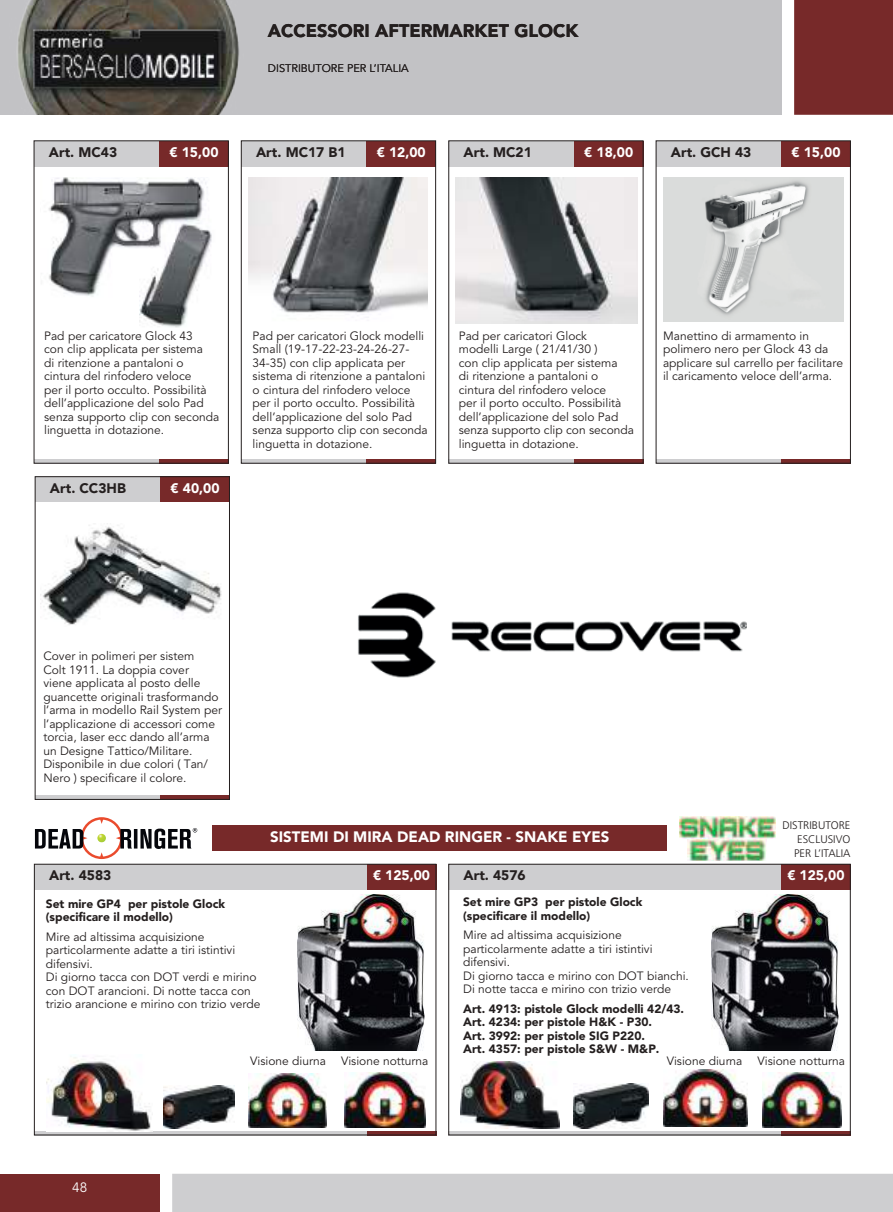
<style>
.page{position:relative;width:893px;height:1212px;background:#fff}
.page>*{position:absolute;margin:0;border:0;box-sizing:border-box;transform-origin:0 0}
.t1{font:900 18px "Avenir LT Std";color:#241f1f}
.t2{font:900 15px "Avenir LT Std";color:#fff}
.t3{font:900 13.8px "Avenir LT Std";color:#241f1f}
.t4{font:900 13.8px "Avenir LT Std";color:#fff}
.t5{font:13.5px "Avenir LT Std";color:#fff}
.t6{font:12px/13.5px "Avenir LT Std";color:#241f1f}
.t7{font:900 12px/13.5px "Avenir LT Std";color:#241f1f}
.t8{font:300 10.95px/13.8px "Frutiger LT Std";color:#241f1f;text-align:justify}
.t9{font:10.95px "Avenir LT Std";color:#241f1f}
</style>
<div class="page">
<div style="left:0;top:0;width:781px;height:115px;background:#c2c2c5"></div>
<div style="left:0;top:1174px;width:159px;height:38px;background:#772929"></div>
<div style="left:794px;top:0;width:99px;height:115px;background:#772929"></div>
<img style="left:18px;top:0;width:221px;height:115px">
<div style="left:172px;top:1174px;width:721px;height:38px;background:#ceced0"></div>
<div style="left:34px;top:141px;width:125px;height:25px;background:#ceced0"></div>
<hr style="left:34px;top:459px;width:125px;height:4px;background:#ceced0">
<hr style="left:159px;top:459px;width:70px;height:4px;background:#772929">
<div style="left:159px;top:141px;width:70px;height:25px;background:#772929"></div>
<div style="left:34px;top:141px;width:195px;height:322px;border:1px solid #241f1f"></div>
<div style="left:34px;top:864px;width:333px;height:26px;background:#ceced0"></div>
<svg style="left:36px;top:1131px;width:331px;height:2px"></svg>
<hr style="left:367px;top:1131px;width:69px;height:4px;background:#772929">
<div style="left:367px;top:864px;width:69px;height:26px;background:#772929"></div>
<div style="left:34px;top:864px;width:402px;height:271px;border:1px solid #241f1f"></div>
<div style="left:448px;top:864px;width:333px;height:26px;background:#ceced0"></div>
<hr style="left:448px;top:1131px;width:333px;height:4px;background:#ceced0">
<hr style="left:781px;top:1131px;width:69px;height:4px;background:#772929">
<div style="left:781px;top:864px;width:69px;height:26px;background:#772929"></div>
<div style="left:448px;top:864px;width:402px;height:271px;border:1px solid #241f1f"></div>
<div style="left:241px;top:141px;width:126px;height:25px;background:#ceced0"></div>
<hr style="left:241px;top:459px;width:126px;height:4px;background:#ceced0">
<hr style="left:367px;top:459px;width:69px;height:4px;background:#772929">
<div style="left:367px;top:141px;width:69px;height:25px;background:#772929"></div>
<div style="left:241px;top:141px;width:195px;height:322px;border:1px solid #241f1f"></div>
<div style="left:35px;top:476px;width:126px;height:26px;background:#ceced0"></div>
<hr style="left:35px;top:795px;width:126px;height:4px;background:#ceced0">
<hr style="left:161px;top:795px;width:69px;height:4px;background:#772929">
<div style="left:161px;top:476px;width:69px;height:26px;background:#772929"></div>
<div style="left:35px;top:476px;width:195px;height:323px;border:1px solid #241f1f"></div>
<div style="left:449px;top:141px;width:125px;height:25px;background:#ceced0"></div>
<svg style="left:449px;top:459px;width:125px;height:4px"></svg>
<svg style="left:574px;top:459px;width:69px;height:4px"></svg>
<div style="left:574px;top:141px;width:69px;height:25px;background:#772929"></div>
<div style="left:656px;top:141px;width:125px;height:25px;background:#ceced0"></div>
<svg style="left:656px;top:459px;width:125px;height:4px"></svg>
<svg style="left:781px;top:459px;width:69px;height:4px"></svg>
<div style="left:781px;top:141px;width:69px;height:25px;background:#772929"></div>
<div style="left:213px;top:825px;width:454px;height:26px;background:#772929"></div>
<img style="left:664px;top:177px;width:180px;height:144px">
<img style="left:48px;top:177px;width:160px;height:120px">
<img style="left:140px;top:219px;width:72px;height:109px">
<img style="left:249px;top:177px;width:178px;height:141px">
<img style="left:456px;top:177px;width:181px;height:146px">
<img style="left:40px;top:523px;width:182px;height:102px">
<img style="left:46px;top:1056px;width:105px;height:75px">
<img style="left:163px;top:1085px;width:71px;height:43px">
<img style="left:248px;top:1074px;width:79px;height:53px">
<img style="left:344px;top:1073px;width:81px;height:54px">
<img style="left:298px;top:895px;width:127px;height:155px">
<img style="left:461px;top:1061px;width:98px;height:67px">
<img style="left:574px;top:1083px;width:75px;height:45px">
<img style="left:762px;top:1073px;width:80px;height:54px">
<img style="left:663px;top:1069px;width:84px;height:58px">
<img style="left:711px;top:894px;width:128px;height:156px">
<img style="left:679px;top:817px;width:96px;height:22px">
<img style="left:688px;top:839px;width:79px;height:22px">
<svg style="left:35px;top:817px;width:162px;height:42px"></svg>
<img style="left:358px;top:592px;width:389px;height:86px">
<p class="t3" style="left:49px;top:146px;width:70px">Art. MC43</p>
<h1 class="t1" style="left:268px;top:23px;width:312px">ACCESSORI AFTERMARKET GLOCK</h1>
<p class="t9" style="left:268px;top:64px;width:142px">DISTRIBUTORE PER L’ITALIA</p>
<p class="t4" style="left:170px;top:146px;width:50px">€ 15,00</p>
<p class="t3" style="left:463px;top:146px;width:70px">Art. MC21</p>
<p class="t3" style="left:671px;top:146px;width:82px">Art. GCH 43</p>
<p class="t3" style="left:256px;top:146px;width:91px">Art. MC17 B1</p>
<p class="t4" style="left:377px;top:146px;width:50px">€ 12,00</p>
<p class="t4" style="left:584px;top:146px;width:50px">€ 18,00</p>
<p class="t4" style="left:791px;top:146px;width:50px">€ 15,00</p>
<p class="t6" style="left:44px;top:330px;width:177px">Pad per caricatore Glock 43<br>con clip applicata per sistema<br>di ritenzione a pantaloni o cintura del rinfodero veloce<br>per il porto occulto. Possibilità dell’applicazione del solo Pad senza supporto clip con seconda linguetta in dotazione.</p>
<p class="t6" style="left:253px;top:330px;width:177px">Pad per caricatori Glock modelli<br>Small (19-17-22-23-24-26-27-<br>34-35) con clip applicata per sistema di ritenzione a pantaloni o cintura del rinfodero veloce per il porto occulto. Possibilità dell’applicazione del solo Pad senza supporto clip con seconda linguetta in dotazione.</p>
<p class="t6" style="left:459px;top:330px;width:177px">Pad per caricatori Glock<br>modelli Large ( 21/41/30 )<br>con clip applicata per sistema<br>di ritenzione a pantaloni o cintura del rinfodero veloce<br>per il porto occulto. Possibilità dell’applicazione del solo Pad senza supporto clip con seconda linguetta in dotazione.</p>
<p class="t6" style="left:663px;top:330px;width:181px">Manettino di armamento in polimero nero per Glock 43 da applicare sul carrello per facilitare il caricamento veloce dell’arma.</p>
<p class="t3" style="left:50px;top:482px;width:77px">Art. CC3HB</p>
<p class="t4" style="left:171px;top:482px;width:50px">€ 40,00</p>
<p class="t6" style="left:43px;top:651px;width:180px">Cover in polimeri per sistem<br>Colt 1911. La doppia cover<br>viene applicata al posto delle guancette originali trasformando l’arma in modello Rail System per l’applicazione di accessori come torcia, laser ecc dando all’arma un Designe Tattico/Militare.<br>Disponibile in due colori ( Tan/<br>Nero ) specificare il colore.</p>
<p class="t2" style="left:270px;top:830px;width:341px">SISTEMI DI MIRA DEAD RINGER - SNAKE EYES</p>
<p class="t8" style="left:794px;top:818px;width:58px;text-indent:-12px">DISTRIBUTORE ESCLUSIVO PER L’ITALIA</p>
<p class="t3" style="left:49px;top:869px;width:64px">Art. 4583</p>
<p class="t3" style="left:463px;top:869px;width:64px">Art. 4576</p>
<p class="t4" style="left:373px;top:869px;width:59px">€ 125,00</p>
<p class="t4" style="left:787px;top:869px;width:59px">€ 125,00</p>
<p class="t7" style="left:463px;top:896px;width:181px">Set mire GP3 per pistole Glock (specificare il modello)</p>
<p class="t6" style="left:463px;top:930px;width:227px">Mire ad altissima acquisizione particolarmente adatte a tiri istintivi difensivi.<br>Di giorno tacca e mirino con DOT bianchi.<br>Di notte tacca e mirino con trizio verde</p>
<p class="t7" style="left:463px;top:1003px;width:223px">Art. 4913: pistole Glock modelli 42/43.<br>Art. 4234: per pistole H&amp;K - P30.<br>Art. 3992: per pistole SIG P220.<br>Art. 4357: per pistole S&amp;W - M&amp;P.</p>
<p class="t7" style="left:46px;top:898px;width:181px">Set mire GP4 per pistole Glock (specificare il modello)</p>
<p class="t6" style="left:46px;top:931px;width:216px">Mire ad altissima acquisizione particolarmente adatte a tiri istintivi difensivi.<br>Di giorno tacca con DOT verdi e mirino con DOT arancioni. Di notte tacca con trizio arancione e mirino con trizio verde</p>
<p class="t6" style="left:250px;top:1055px;width:77px">Visione diurna</p>
<p class="t6" style="left:341px;top:1055px;width:89px">Visione notturna</p>
<p class="t6" style="left:667px;top:1055px;width:77px">Visione diurna</p>
<p class="t6" style="left:758px;top:1055px;width:89px">Visione notturna</p>
<p class="t5" style="left:72px;top:1182px;width:17px">48</p>
</div>
